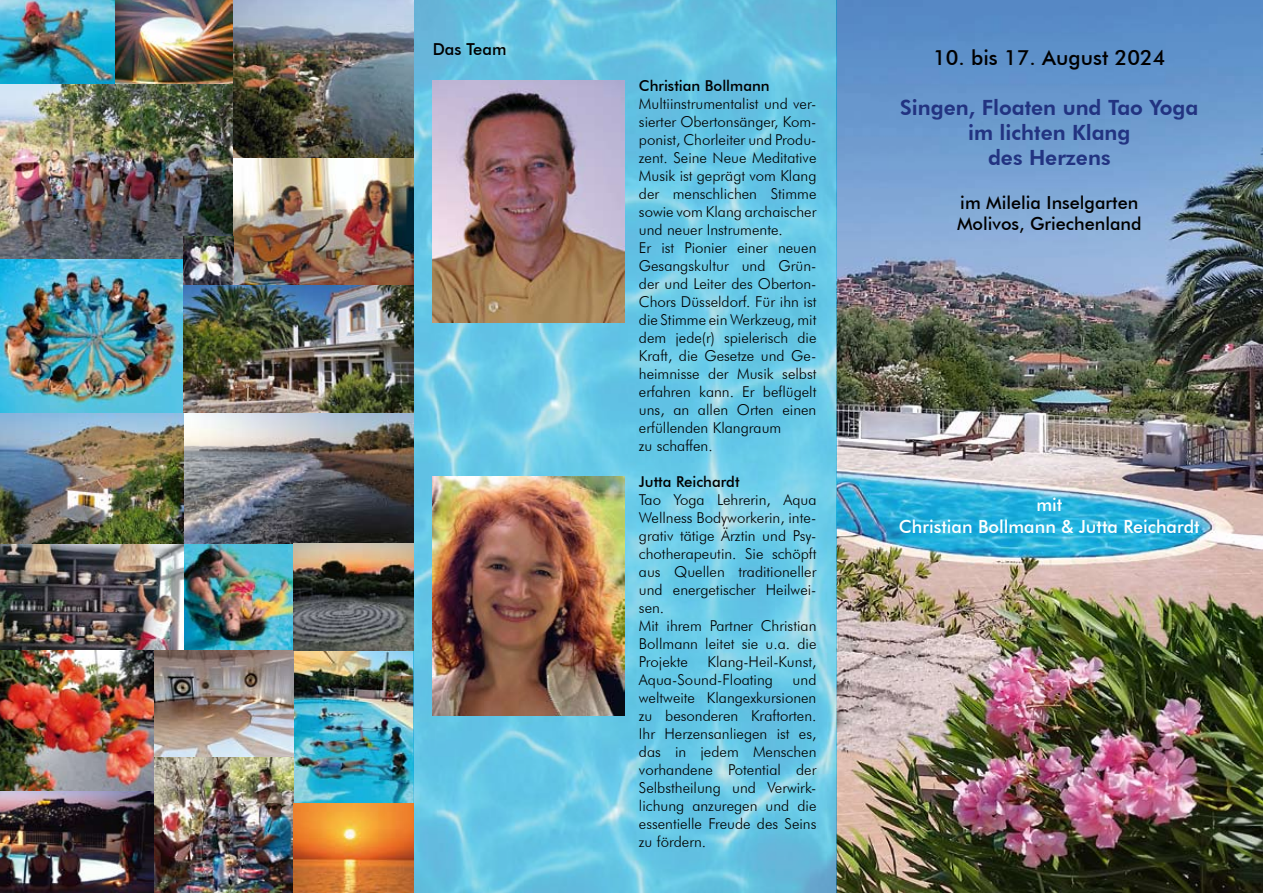
<style>
.page{position:relative;width:1263px;height:893px;background:#fff}
.page>*{position:absolute;margin:0;border:0;box-sizing:border-box;transform-origin:0 0}
.t1{font:800 21px/25.2px "Futura BT";color:#223381;text-align:center}
.t2{font:500 21px "Futura BT";color:#000}
.t3{font:500 18px/21.6px "Futura BT";color:#000}
.t4{font:500 18px/21.6px "Futura BT";color:#fff;text-align:center}
.t5{font:500 16.5px "Futura BT";color:#000}
.t6{font:300 15px/18px "Futura BT";color:#000}
.t7{font:500 15px "Futura BT";color:#000}
</style>
<div class="page">
<img style="left:0;top:0;width:116px;height:85px">
<img style="left:413px;top:0;width:850px;height:893px">
<img style="left:294px;top:543px;width:119px;height:350px">
<img style="left:116px;top:0;width:117px;height:85px">
<img style="left:0;top:258px;width:184px;height:156px">
<img style="left:0;top:85px;width:233px;height:173px">
<img style="left:0;top:543px;width:300px;height:108px">
<img style="left:184px;top:284px;width:229px;height:259px">
<img style="left:154px;top:757px;width:140px;height:136px">
<img style="left:233px;top:0;width:180px;height:284px">
<img style="left:154px;top:651px;width:140px;height:106px">
<img style="left:184px;top:236px;width:49px;height:48px">
<img style="left:0;top:414px;width:184px;height:129px">
<img style="left:0;top:651px;width:154px;height:242px">
<img style="left:433px;top:476px;width:191px;height:240px">
<img style="left:433px;top:81px;width:191px;height:241px">
<p class="t5" style="left:433px;top:39px;width:75px">Das Team</p>
<p class="t7" style="left:639px;top:77px;width:132px">Christian Bollmann</p>
<p class="t6" style="left:639px;top:95px;width:179px">Multiinstrumentalist und ver&shy;sierter Obertonsänger, Kom&shy;ponist, Chorleiter und Produ&shy;zent. Seine Neue Meditative<br>Musik ist geprägt vom Klang der menschlichen Stimme sowie vom Klang archaischer und neuer Instrumente.<br>Er ist Pionier einer neuen<br>Gesangskultur und Grün&shy;der und Leiter des Oberton-<br>Chors Düsseldorf. Für ihn ist die Stimme ein Werkzeug, mit dem jede(r) spielerisch die<br>Kraft, die Gesetze und Ge&shy;heimnisse der Musik selbst erfahren kann. Er beflügelt uns, an allen Orten einen erfüllenden Klangraum<br>zu schaffen.</p>
<p class="t7" style="left:639px;top:473px;width:102px">Jutta Reichardt</p>
<p class="t6" style="left:639px;top:491px;width:179px">Tao Yoga Lehrerin, Aqua<br>Wellness Bodyworkerin, inte&shy;grativ tätige Ärztin und Psy&shy;chotherapeutin. Sie schöpft aus Quellen traditioneller und energetischer Heilwei&shy;sen.<br>Mit ihrem Partner Christian<br>Bollmann leitet sie u.a. die<br>Projekte</p>
<p class="t6" style="left:639px;top:653px;width:179px;text-indent:69px">Klang-Heil-Kunst,<br>Aqua-Sound-Floating</p>
<p class="t6" style="left:639px;top:671px;width:179px;text-align:justify;text-indent:154px">und weltweite Klangexkursionen zu besonderen Kraftorten.<br>Ihr Herzensanliegen ist es, das in jedem Menschen vorhandene Potential der Selbstheilung und Verwirk&shy;lichung anzuregen und die essentielle Freude des Seins zu fördern.</p>
<h1 class="t2" style="left:933px;top:44px;width:234px">10. bis 17. August 2024</h1>
<h1 class="t1" style="left:900px;top:95px;width:300px">Singen, Floaten und Tao Yoga im lichten Klang<br>des Herzens</h1>
<p class="t3" style="left:957px;top:191px;width:186px">im Milelia Inselgarten<br>Molivos, Griechenland</p>
<p class="t4" style="left:899px;top:494px;width:302px">mit<br>Christian Bollmann &amp; Jutta Reichardt</p>
</div>
